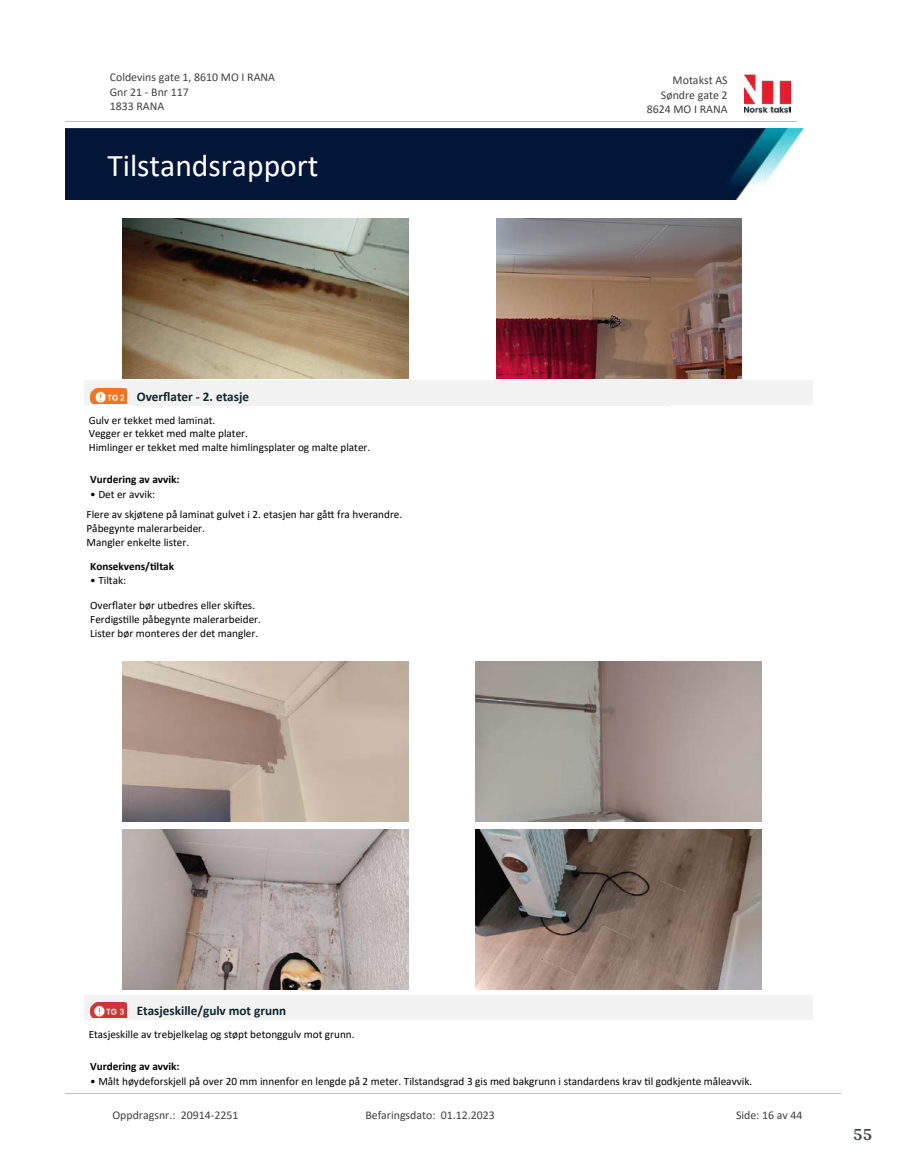
<style>
.page{position:relative;width:915px;height:1172px;background:#fff}
.page>*{position:absolute;margin:0;border:0;box-sizing:border-box;transform-origin:0 0}
.t1{font:31.65px "Calibri";color:#fff}
.t2{font:700 18px "Arya";color:#414749}
.t3{font:700 13.2px "Calibri";color:#0f252c}
.t4{font:11.85px/14.5px "Calibri";color:#404040}
.t5{font:11.25px/13.6px "Calibri";color:#000}
.t6{font:700 11.25px "Calibri";color:#000}
</style>
<div class="page">
<img style="left:122px;top:219px;width:286px;height:160px">
<img style="left:496px;top:219px;width:245px;height:160px">
<div style="left:84px;top:380px;width:728px;height:25px;background:#f2f2f2"></div>
<img style="left:91px;top:388px;width:35px;height:15px">
<img style="left:122px;top:661px;width:286px;height:160px">
<img style="left:475px;top:661px;width:285px;height:160px">
<img style="left:122px;top:829px;width:286px;height:160px">
<img style="left:475px;top:829px;width:285px;height:160px">
<div style="left:84px;top:994px;width:728px;height:25px;background:#f2f2f2"></div>
<svg style="left:94px;top:1002px;width:32px;height:1px"></svg>
<img style="left:91px;top:1003px;width:35px;height:15px">
<img style="left:744px;top:74px;width:46px;height:40px">
<hr style="left:65px;top:121px;width:731px;height:1px;background:#c0c0c0">
<img style="left:65px;top:129px;width:738px;height:71px">
<hr style="left:65px;top:1093px;width:775px;height:1px;background:#c0c0c0">
<p class="t4" style="left:110px;top:70px;width:167px">Coldevins gate 1, 8610 MO I RANA<br>Gnr 21 - Bnr 117<br>1833 RANA</p>
<p class="t4" style="left:672px;top:73px;width:56px">Motakst AS</p>
<p class="t4" style="left:660px;top:87px;width:68px">Søndre gate 2</p>
<p class="t4" style="left:646px;top:102px;width:82px">8624 MO I RANA</p>
<h1 class="t1" style="left:107px;top:143px;width:213px">Tilstandsrapport</h1>
<p class="t3" style="left:137px;top:387px;width:114px">Over昀氀ater - 2. etasje</p>
<p class="t5" style="left:89px;top:413px;width:283px">Gulv er tekket med laminat.<br>Vegger er tekket med malte plater.<br>Himlinger er tekket med malte himlingsplater og malte plater.</p>
<p class="t6" style="left:90px;top:472px;width:91px">Vurdering av avvik:</p>
<p class="t5" style="left:86px;top:483px;width:317px;line-height:20.7px;text-indent:4px">• Det er avvik:<br>Flere av skjøtene på laminat gulvet i 2. etasjen har gå琀琀 fra hverandre.</p>
<p class="t5" style="left:86px;top:521px;width:120px">Påbegynte malerarbeider.<br>Mangler enkelte lister.</p>
<p class="t6" style="left:90px;top:558px;width:85px">Konsekvens/琀椀ltak</p>
<p class="t5" style="left:90px;top:573px;width:37px">• Tiltak:</p>
<p class="t5" style="left:90px;top:598px;width:172px">Over昀氀ater bør utbedres eller ski昀琀es.<br>Ferdigs琀椀lle påbegynte malerarbeider.<br>Lister bør monteres der det mangler.</p>
<p class="t3" style="left:137px;top:1002px;width:151px">Etasjeskille/gulv mot grunn</p>
<p class="t5" style="left:89px;top:1027px;width:267px">Etasjeskille av trebjelkelag og støpt betonggulv mot grunn.</p>
<p class="t6" style="left:90px;top:1058px;width:91px">Vurdering av avvik:</p>
<p class="t5" style="left:90px;top:1074px;width:663px">• Målt høydeforskjell på over 20 mm innenfor en lengde på 2 meter. Tilstandsgrad 3 gis med bakgrunn i standardens krav 琀椀l godkjente måleavvik.</p>
<p class="t4" style="left:112px;top:1107px;width:127px">Oppdragsnr.: 20914-2251</p>
<p class="t4" style="left:365px;top:1107px;width:131px">Befaringsdato: 01.12.2023</p>
<p class="t4" style="left:735px;top:1107px;width:68px">Side: 16 av 44</p>
<h2 class="t2" style="left:852px;top:1123px;width:21px">55</h2>
</div>
